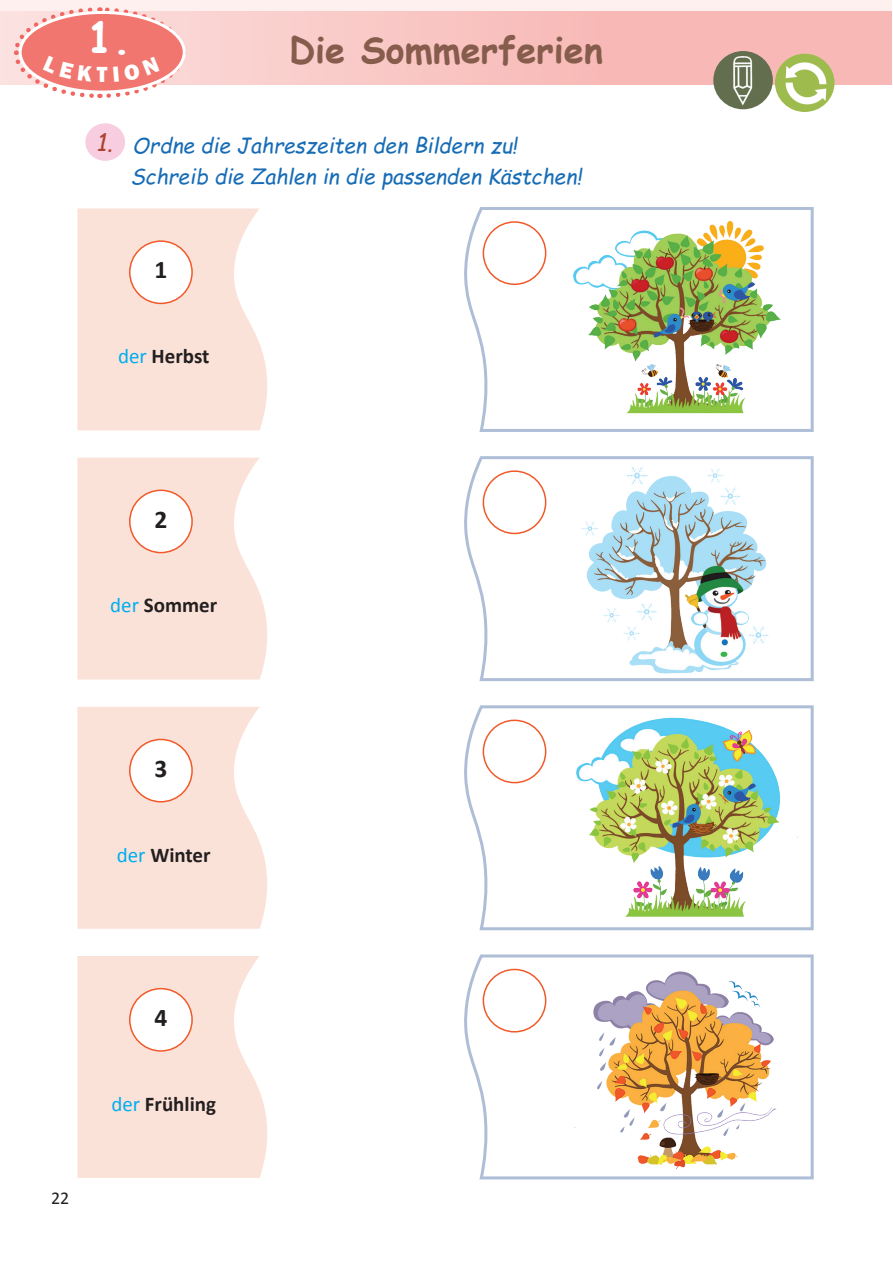
<style>
.page{position:relative;width:893px;height:1263px;background:#fff}
.page>*{position:absolute;margin:0;border:0;box-sizing:border-box;transform-origin:0 0}
.t1{font:700 42px "Comic Sans MS";color:#fff}
.t2{font:700 36px "Comic Sans MS";color:#865d4d}
.t3{font:700 25.5px "Calibri";color:#231f20}
.t4{font:italic 24px "Comic Sans MS";color:#ad412d}
.t5{font:800 22.5px "Franklin Gothic";color:#fff}
.t6{font:italic 21px "Comic Sans MS";color:#176cb6}
.t7{font:700 21px "Calibri";color:#231f20}
.t8{font:18px "Calibri";color:#231f20}
.s1{font-weight:400;color:#00aeef}
</style>
<div class="page">
<div style="left:1px;top:0;width:891px;height:85px;background:linear-gradient(to right,#fdf0ef,#fdf0ef)"></div>
<svg style="left:1px;top:12px;width:891px;height:73px;background:#f8c2c0"></svg>
<svg style="left:77px;top:956px;width:190px;height:222px;background:#fbe4db"></svg>
<svg style="left:464px;top:954px;width:350px;height:226px"></svg>
<div style="left:130px;top:989px;width:62px;height:62px;background:#fff;border-radius:50%"></div>
<div style="left:129px;top:988px;width:64px;height:64px;border:2px solid #f15929;border-radius:50%"></div>
<img style="left:559px;top:959px;width:246px;height:218px">
<div style="left:483px;top:969px;width:63px;height:63px;background:#fff;border-radius:50%"></div>
<div style="left:483px;top:969px;width:63px;height:63px;border:2px solid #f15929;border-radius:50%"></div>
<svg style="left:77px;top:707px;width:190px;height:222px;background:#fbe4db"></svg>
<svg style="left:464px;top:705px;width:350px;height:226px"></svg>
<div style="left:130px;top:739px;width:62px;height:63px;background:#fff;border-radius:50%"></div>
<div style="left:129px;top:739px;width:64px;height:63px;border:2px solid #f15929;border-radius:50%"></div>
<img style="left:568px;top:707px;width:229px;height:221px">
<div style="left:483px;top:720px;width:63px;height:63px;background:#fff;border-radius:50%"></div>
<div style="left:483px;top:719px;width:63px;height:64px;border:2px solid #f15929;border-radius:50%"></div>
<svg style="left:77px;top:458px;width:190px;height:222px;background:#fbe4db"></svg>
<svg style="left:464px;top:456px;width:350px;height:225px"></svg>
<div style="left:130px;top:490px;width:62px;height:63px;background:#fff;border-radius:50%"></div>
<div style="left:129px;top:489px;width:64px;height:64px;border:2px solid #f15929;border-radius:50%"></div>
<img style="left:567px;top:460px;width:230px;height:218px">
<div style="left:483px;top:471px;width:63px;height:62px;background:#fff;border-radius:50%"></div>
<div style="left:483px;top:470px;width:63px;height:64px;border:2px solid #f15929;border-radius:50%"></div>
<svg style="left:77px;top:208px;width:190px;height:222px;background:#fbe4db"></svg>
<svg style="left:464px;top:207px;width:350px;height:225px"></svg>
<div style="left:130px;top:241px;width:62px;height:62px;background:#fff;border-radius:50%"></div>
<div style="left:129px;top:240px;width:64px;height:64px;border:2px solid #f15929;border-radius:50%"></div>
<img style="left:559px;top:210px;width:246px;height:219px">
<div style="left:483px;top:222px;width:63px;height:62px;background:#fff;border-radius:50%"></div>
<div style="left:483px;top:221px;width:63px;height:64px;border:2px solid #f15929;border-radius:50%"></div>
<div style="left:86px;top:124px;width:38px;height:36px;background:#f8cde0;border-radius:50%"></div>
<div style="left:85px;top:123px;width:40px;height:38px;border:2px solid #ef82b3;border-radius:50%"></div>
<div style="left:775px;top:54px;width:59px;height:58px;background:#9ebb4d;border-radius:50%"></div>
<img style="left:778px;top:56px;width:55px;height:54px">
<div style="left:713px;top:51px;width:60px;height:58px;background:#626e4d;border-radius:50%"></div>
<img style="left:718px;top:56px;width:51px;height:51px">
<svg style="left:11px;top:5px;width:177px;height:94px"></svg>
<p class="t1" style="left:87px;top:7px;width:45px">1.</p>
<p class="t5" style="left:97px;top:60px;width:12px">T</p>
<p class="t2" style="left:289px;top:23px;width:315px">Die Sommerferien</p>
<p class="t4" style="left:96px;top:125px;width:18px">1.</p>
<p class="t6" style="left:133px;top:129px;width:386px">Ordne die Jahreszeiten den Bildern zu!</p>
<p class="t6" style="left:131px;top:161px;width:452px">Schreib die Zahlen in die passenden Kästchen!</p>
<p class="t3" style="left:154px;top:252px;width:14px">1</p>
<p class="t7" style="left:118px;top:341px;width:93px"><span class="s1">der</span> Herbst</p>
<p class="t3" style="left:154px;top:501px;width:14px">2</p>
<p class="t7" style="left:110px;top:591px;width:108px"><span class="s1">der</span> Sommer</p>
<p class="t3" style="left:154px;top:750px;width:14px">3</p>
<p class="t7" style="left:117px;top:840px;width:95px"><span class="s1">der</span> Winter</p>
<p class="t8" style="left:51px;top:1186px;width:20px">22</p>
<p class="t3" style="left:154px;top:999px;width:14px">4</p>
<p class="t7" style="left:111px;top:1089px;width:106px"><span class="s1">der</span> Frühling</p>
</div>
